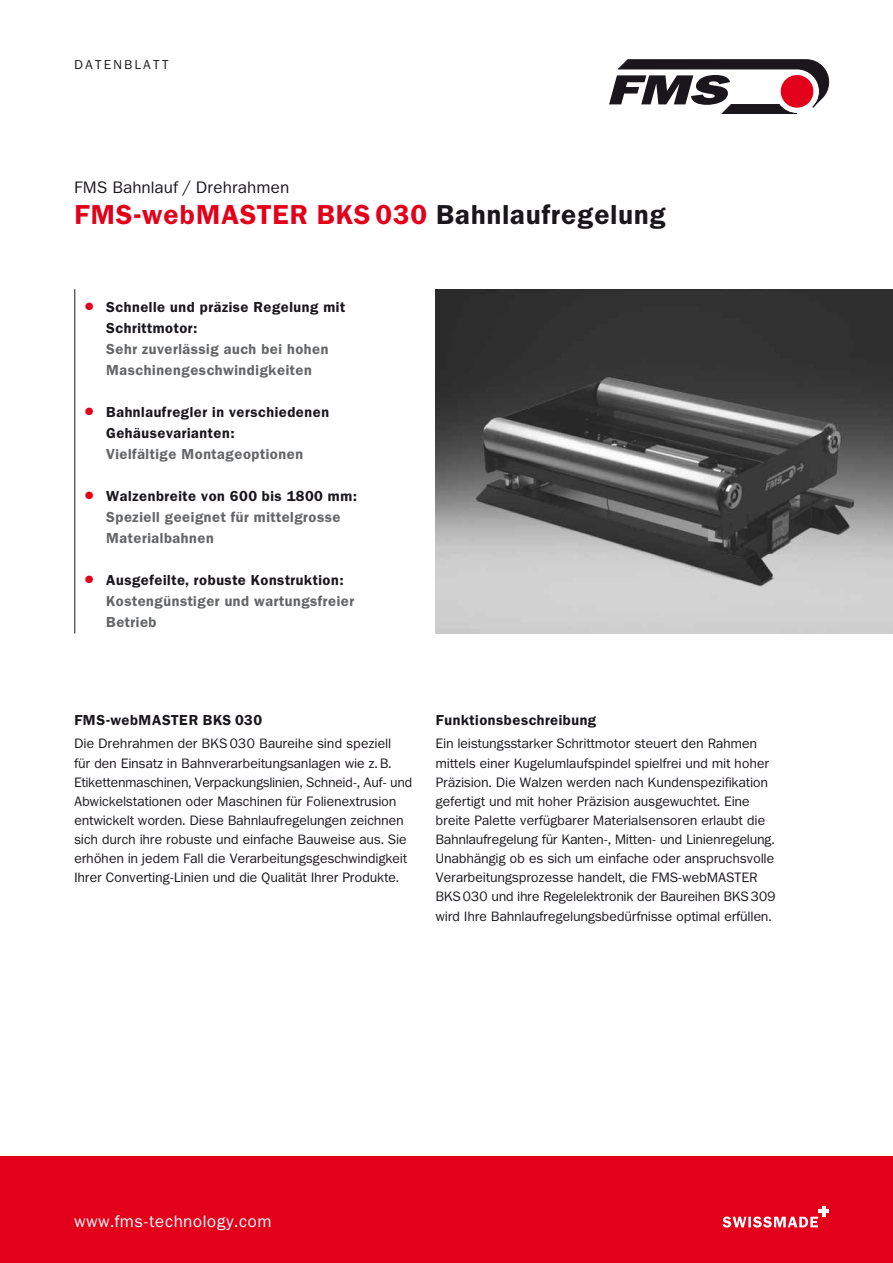
<style>
.page{position:relative;width:893px;height:1263px;background:#fff}
.page>*{position:absolute;margin:0;border:0;box-sizing:border-box;transform-origin:0 0}
.t1{font:600 27px "Franklin ITCBQ";letter-spacing:.04em;color:#e2001a}
.t2{font:16.5px "Franklin ITCBQ";letter-spacing:.04em;color:#1a171c}
.t3{font:16.5px "Franklin ITCBQ";letter-spacing:.06em;color:#fff}
.t4{font:600 14.25px/21px "Franklin ITCBQ";letter-spacing:.04em;color:#646567}
.t5{font:600 14.25px/21px "Franklin ITCBQ";letter-spacing:.04em;color:#1a171c}
.t6{font:13.5px/19.2px "Franklin ITCBQ";letter-spacing:.025em;color:#1a171c}
.t7{font:12.75px "Franklin ITCBQ";letter-spacing:.2em;color:#1a171c}
.s1{color:#1a171c}
.s2{color:#e2001a}
</style>
<div class="page">
<div style="left:0;top:1157px;width:893px;height:106px;background:#e2001a"></div>
<svg style="left:609px;top:59px;width:220px;height:55px"></svg>
<svg style="left:722px;top:1206px;width:107px;height:21px"></svg>
<img style="left:436px;top:289px;width:457px;height:345px">
<hr style="left:74px;top:289px;width:1px;height:345px;background:#1a171c">
<p class="t7" style="left:74px;top:57px;width:96px">Datenblatt</p>
<p class="t2" style="left:74px;top:179px;width:216px">FMS Bahnlauf / Drehrahmen</p>
<h1 class="t1" style="left:74px;top:200px;width:593px">FMS-webMASTER BKS 030 <span class="s1">Bahnlaufregelung</span></h1>
<p class="t5" style="left:106px;top:297px;width:240px;text-indent:-21px"><span class="s2">●</span> Schnelle und präzise Regelung mit<br>Schrittmotor:</p>
<p class="t4" style="left:106px;top:339px;width:224px">Sehr zuverlässig auch bei hohen<br>Maschinengeschwindigkeiten</p>
<p class="t5" style="left:106px;top:402px;width:224px;text-indent:-21px"><span class="s2">●</span> Bahnlaufregler in verschiedenen<br>Gehäusevarianten:</p>
<p class="t4" style="left:106px;top:444px;width:198px">Vielfältige Montageoptionen</p>
<p class="t4" style="left:106px;top:486px;width:252px;text-indent:-21px"><span class="s2">●</span> <span class="s1">Walzenbreite von 600 bis 1800 mm:<br></span>Speziell geeignet für mittelgrosse<br>Materialbahnen</p>
<p class="t4" style="left:106px;top:570px;width:249px;text-indent:-21px"><span class="s2">●</span> <span class="s1">Ausgefeilte, robuste Konstruktion:<br></span>Kostengünstiger und wartungsfreier<br>Betrieb</p>
<p class="t5" style="left:74px;top:709px;width:189px">FMS-webMASTER BKS 030</p>
<p class="t5" style="left:436px;top:709px;width:162px">Funktionsbeschreibung</p>
<p class="t6" style="left:74px;top:734px;width:339px">Die Drehrahmen der BKS 030 Baureihe sind speziell<br>für den Einsatz in Bahnverarbeitungsanlagen wie z. B.<br>Etikettenmaschinen, Verpackungslinien, Schneid-, Auf- und Abwickelstationen oder Maschinen für Folienextrusion entwickelt worden. Diese Bahnlaufregelungen zeichnen sich durch ihre robuste und einfache Bauweise aus. Sie erhöhen in jedem Fall die Verarbeitungsgeschwindigkeit Ihrer Converting-Linien und die Qualität Ihrer Produkte.</p>
<p class="t6" style="left:436px;top:734px;width:341px">Ein leistungsstarker Schrittmotor steuert den Rahmen mittels einer Kugelumlaufspindel spielfrei und mit hoher Präzision. Die Walzen werden nach Kundenspezifikation gefertigt und mit hoher Präzision ausgewuchtet. Eine breite Palette verfügbarer Materialsensoren erlaubt die Bahnlaufregelung für Kanten-, Mitten- und Linienregelung.<br>Unabhängig ob es sich um einfache oder anspruchsvolle Verarbeitungsprozesse handelt, die FMS-webMASTER BKS 030 und ihre Regelelektronik der Baureihen BKS 309 wird Ihre Bahnlaufregelungsbedürfnisse optimal erfüllen.</p>
<p class="t3" style="left:74px;top:1212px;width:198px">www.fms-technology.com</p>
</div>
